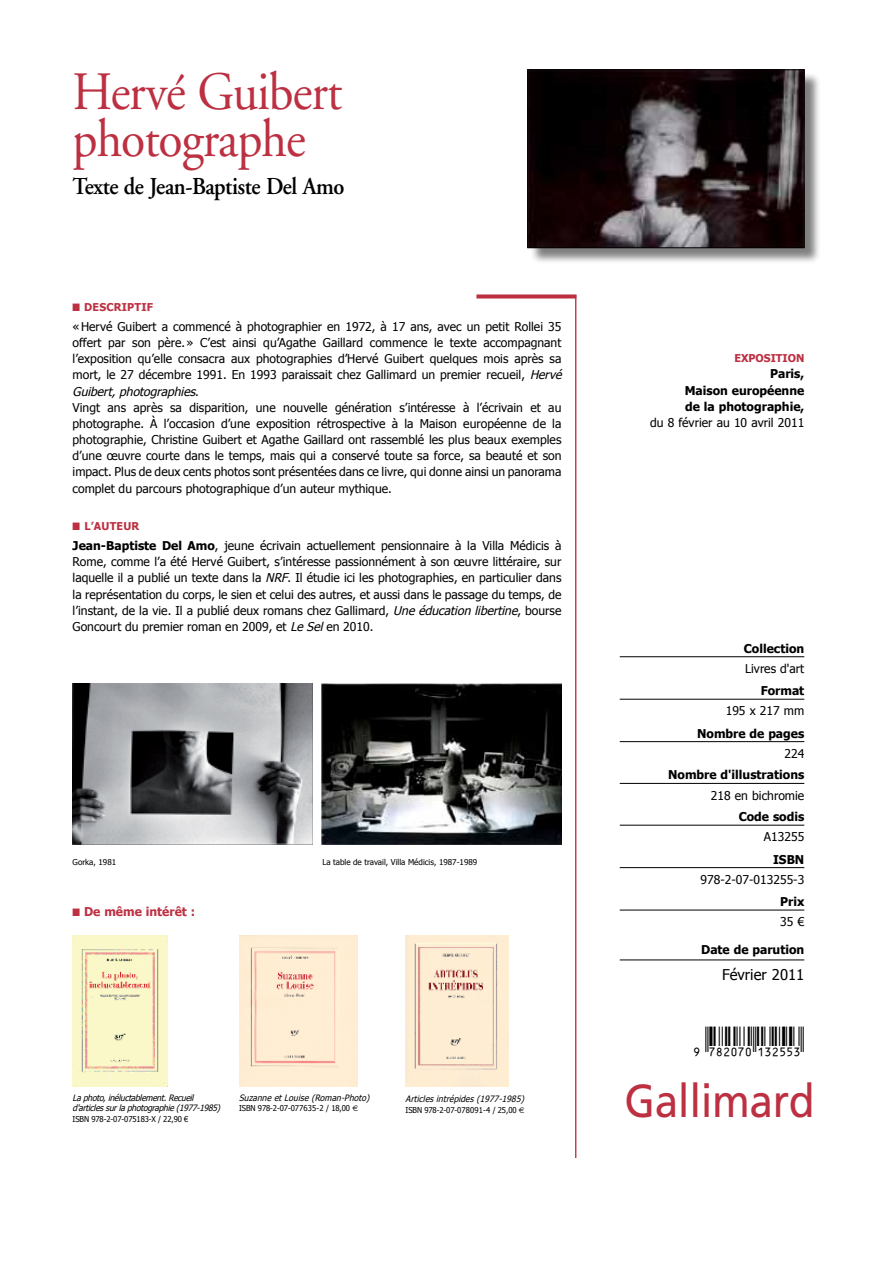
<style>
.page{position:relative;width:893px;height:1263px;background:#fff}
.page>*{position:absolute;margin:0;border:0;box-sizing:border-box;transform-origin:0 0}
.t1{font:53.85px/47.1px "Adobe Garamond";letter-spacing:-.02em;color:#bc3042;scale:.92 1}
.t2{font:46.2px "Frutiger";letter-spacing:-.01em;color:#bc3042;scale:.92 1}
.t3{font:32.4px "Ean P30 Lfz";color:#000}
.t4{font:600 24.3px "Adobe Garamond";letter-spacing:-.02em;color:#000;scale:.92 1}
.t5{font:14.85px "Tahoma";color:#000}
.t6{font:12.15px/16.2px "Tahoma";color:#000}
.t7{font:700 12.15px/16.2px "Tahoma";color:#000;text-align:justify}
.t8{font:700 12.15px "Tahoma";color:#bc3042}
.t9{font:700 10.8px "Tahoma";letter-spacing:.02em;color:#bc3042}
.t10{font:700 10.8px "Tahoma";color:#bc3042}
.t11{font:italic 8.7px/10.8px "Tahoma";color:#000;scale:.95 1}
.t12{font:8.1px "Tahoma";color:#000;scale:.95 1}
.t13{font:8.1px "Tahoma";color:#000}
.s1{font-style:italic}
.s2{font-weight:700}
.s3{font-family:"Euro Sans"}
</style>
<div class="page">
<svg style="left:476px;top:294px;width:100px;height:4px"></svg>
<div style="left:529px;top:72px;width:292px;height:193px;background:#000;opacity:.5"></div>
<img style="left:529px;top:72px;width:273px;height:174px">
<div style="left:527px;top:70px;width:277px;height:178px;border:1px solid #000"></div>
<hr style="left:575px;top:295px;width:1px;height:863px;background:#bc3042">
<hr style="left:620px;top:656px;width:184px;height:1px;background:#000">
<hr style="left:620px;top:699px;width:184px;height:1px;background:#000">
<hr style="left:620px;top:741px;width:184px;height:1px;background:#000">
<hr style="left:620px;top:783px;width:184px;height:1px;background:#000">
<hr style="left:620px;top:825px;width:184px;height:1px;background:#000">
<hr style="left:620px;top:867px;width:184px;height:1px;background:#000">
<hr style="left:620px;top:910px;width:184px;height:1px;background:#000">
<hr style="left:620px;top:959px;width:184px;height:1px;background:#000">
<img style="left:239px;top:935px;width:118px;height:151px">
<img style="left:406px;top:935px;width:103px;height:151px">
<img style="left:73px;top:935px;width:94px;height:151px">
<img style="left:322px;top:684px;width:240px;height:160px">
<img style="left:73px;top:684px;width:240px;height:160px">
<h1 class="t1" style="left:73px;top:70px;width:295px">Hervé Guibert photographe</h1>
<h3 class="t4" style="left:73px;top:173px;width:297px">Texte de Jean-Baptiste Del Amo</h3>
<p class="t9" style="left:73px;top:299px;width:82px">■ Descriptif</p>
<p class="t6" style="left:73px;top:318px;width:494px">« Hervé Guibert a commencé à photographier en 1972, à 17 ans, avec un petit Rollei 35 offert par son père. » C’est ainsi qu’Agathe Gaillard commence le texte accompagnant l’exposition qu’elle consacra aux photographies d’Hervé Guibert quelques mois après sa mort, le 27 décembre 1991. En 1993 paraissait chez Gallimard un premier recueil, <span class="s1">Hervé Guibert, photographies</span>.<br>Vingt ans après sa disparition, une nouvelle génération s’intéresse à l’écrivain et au photographe. À l’occasion d’une exposition rétrospective à la Maison européenne de la photographie, Christine Guibert et Agathe Gaillard ont rassemblé les plus beaux exemples d’une œuvre courte dans le temps, mais qui a conservé toute sa force, sa beauté et son impact. Plus de deux cents photos sont présentées dans ce livre, qui donne ainsi un panorama complet du parcours photographique d’un auteur mythique.</p>
<p class="t9" style="left:73px;top:518px;width:68px">■ L’auteur</p>
<p class="t6" style="left:73px;top:537px;width:490px;text-align:justify"><span class="s2">Jean-Baptiste Del amo</span>, jeune écrivain actuellement pensionnaire à la Villa Médicis à Rome, comme l’a été Hervé Guibert, s’intéresse passionnément à son œuvre littéraire, sur laquelle il a publié un texte dans la <span class="s1">NRF</span>. Il étudie ici les photographies, en particulier dans la représentation du corps, le sien et celui des autres, et aussi dans le passage du temps, de l’instant, de la vie. Il a publié deux romans chez Gallimard, <span class="s1">Uneéducationlibertine</span>, bourse Goncourt du premier roman en 2009, et <span class="s1">LeSel</span>en 2010.</p>
<p class="t13" style="left:73px;top:856px;width:45px">Gorka, 1981</p>
<p class="t13" style="left:322px;top:856px;width:156px">La table de travail, Villa Médicis, 1987-1989</p>
<p class="t8" style="left:73px;top:903px;width:124px">■ De même intérêt :</p>
<p class="t11" style="left:73px;top:1092px;width:159px">La photo, inéluctablement. Recueil d'articles sur la photographie (1977-1985)</p>
<p class="t12" style="left:73px;top:1114px;width:123px">ISBN 978-2-07-075183-X / 22,90 €</p>
<p class="t11" style="left:239px;top:1092px;width:141px">Suzanne et Louise (Roman-Photo)</p>
<p class="t12" style="left:239px;top:1103px;width:127px">ISBN 978-2-07-077635-2 / 18,00 <span class="s3">e</span></p>
<p class="t11" style="left:406px;top:1093px;width:129px">Articles intrépides (1977-1985)</p>
<p class="t12" style="left:406px;top:1105px;width:127px">ISBN 978-2-07-078091-4 / 25,00 <span class="s3">e</span></p>
<p class="t10" style="left:734px;top:351px;width:71px">expositioN</p>
<p class="t7" style="left:685px;top:365px;width:121px;text-indent:85px">paris, Maison européenne de la photographie,</p>
<p class="t6" style="left:650px;top:414px;width:156px">du 8 février au 10 avril 2011</p>
<p class="t7" style="left:744px;top:639px;width:62px">collection</p>
<p class="t6" style="left:745px;top:660px;width:61px">Livres d'art</p>
<p class="t7" style="left:761px;top:682px;width:45px">format</p>
<p class="t6" style="left:726px;top:702px;width:80px">195 x 217 mm</p>
<p class="t7" style="left:697px;top:724px;width:109px">Nombre de pages</p>
<p class="t6" style="left:784px;top:745px;width:21px">224</p>
<p class="t7" style="left:668px;top:766px;width:138px">Nombre d'illustrations</p>
<p class="t6" style="left:711px;top:786px;width:95px">218 en bichromie</p>
<p class="t7" style="left:739px;top:808px;width:67px">code sodis</p>
<p class="t6" style="left:764px;top:828px;width:42px">A13255</p>
<p class="t7" style="left:773px;top:850px;width:33px">isBN</p>
<p class="t6" style="left:701px;top:871px;width:105px">978-2-07-013255-3</p>
<p class="t7" style="left:780px;top:893px;width:26px">prix</p>
<p class="t6" style="left:780px;top:913px;width:26px">35 €</p>
<p class="t7" style="left:701px;top:941px;width:105px">Date de parution</p>
<p class="t5" style="left:722px;top:965px;width:84px">Février 2011</p>
<h3 class="t3" style="left:694px;top:1026px;width:111px">-:HSMARA=VXWZZX:</h3>
<h2 class="t2" style="left:624px;top:1074px;width:209px">Gallimard</h2>
</div>
